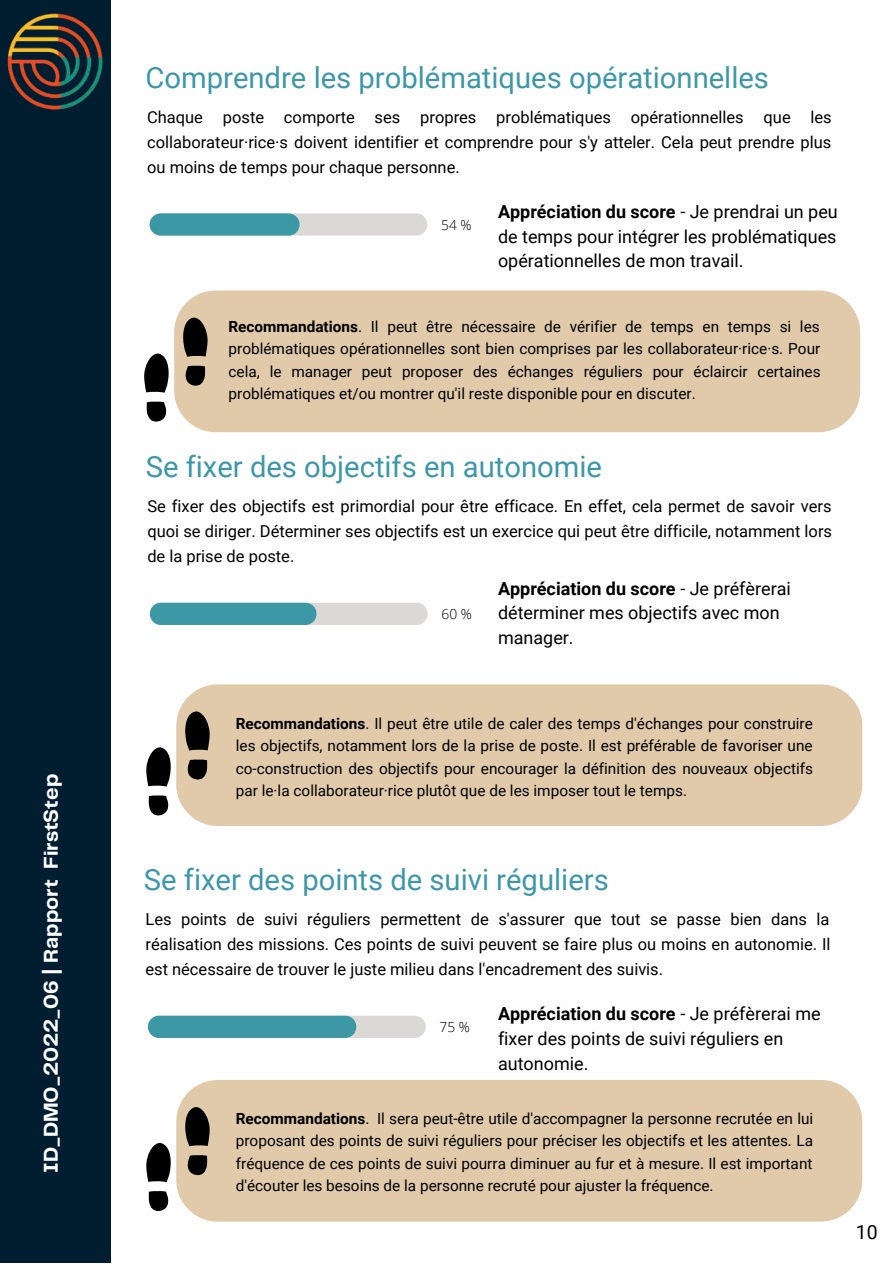
<style>
.page{position:relative;width:893px;height:1264px;background:#fff}
.page>*{position:absolute;margin:0;border:0;box-sizing:border-box;transform-origin:0 0}
.t1{font:29.25px "Roboto";color:#3d98a5}
.t2{font:700 20.7px "Telegraf";color:#fff}
.t3{font:19.5px "Roboto";color:#000}
.t4{font:18px/24.8px "Roboto";color:#000}
.t5{font:16.5px/24.8px "Roboto";color:#000;text-align:justify}
.t6{font:15.3px/22.5px "Roboto";color:#000;text-align:justify}
.t7{font:300 13.8px "Open Sans";color:#000}
.s1{font-weight:700}
</style>
<div class="page">
<div style="left:0;top:0;width:110px;height:1262px;background:#011e31"></div>
<img style="left:7px;top:13px;width:96px;height:97px">
<svg style="left:150px;top:602px;width:277px;height:23px"></svg>
<svg style="left:148px;top:1015px;width:277px;height:22px"></svg>
<svg style="left:150px;top:213px;width:277px;height:23px"></svg>
<div style="left:179px;top:1080px;width:683px;height:141px;background:#e0caaa"></div>
<svg style="left:146px;top:1106px;width:64px;height:105px"></svg>
<div style="left:179px;top:684px;width:683px;height:142px;background:#e0caaa"></div>
<svg style="left:146px;top:711px;width:64px;height:104px"></svg>
<div style="left:177px;top:290px;width:683px;height:142px;background:#e0caaa"></div>
<svg style="left:144px;top:317px;width:64px;height:104px"></svg>
<h2 class="t2" style="left:42px;top:1173px;width:400px;rotate:-90deg">ID_DMO_2022_06 | Rapport FirstStep</h2>
<h1 class="t1" style="left:145px;top:61px;width:625px">Comprendre les problématiques opérationnelles</h1>
<p class="t5" style="left:147px;top:105px;width:686px">Chaque poste comporte ses propres problématiques opérationnelles que les collaborateur·rice·s doivent identifier et comprendre pour s'y atteler. Cela peut prendre plus ou moins de temps pour chaque personne.</p>
<p class="t7" style="left:441px;top:215px;width:32px">54 %</p>
<p class="t4" style="left:498px;top:199px;width:341px;text-align:justify"><span class="s1">Appréciation du score</span> - Je prendrai un peu de temps pour intégrer les problématiques opérationnelles de mon travail.</p>
<p class="t6" style="left:228px;top:315px;width:593px"><span class="s1">Recommandations</span>. Il peut être nécessaire de vérifier de temps en temps si les problématiques opérationnelles sont bien comprises par les collaborateur·rice·s. Pour cela, le manager peut proposer des échanges réguliers pour éclaircir certaines problématiques et/ou montrer qu'il reste disponible pour en discuter.</p>
<h1 class="t1" style="left:146px;top:450px;width:458px">Se fixer des objectifs en autonomie</h1>
<p class="t5" style="left:147px;top:494px;width:686px">Se fixer des objectifs est primordial pour être efficace. En effet, cela permet de savoir vers quoi se diriger. Déterminer ses objectifs est un exercice qui peut être difficile, notamment lors de la prise de poste.</p>
<p class="t7" style="left:441px;top:604px;width:32px">60 %</p>
<p class="t4" style="left:498px;top:576px;width:294px"><span class="s1">Appréciation du score</span> - Je préfèrerai déterminer mes objectifs avec mon manager.</p>
<p class="t6" style="left:236px;top:712px;width:578px"><span class="s1">Recommandations</span>. Il peut être utile de caler des temps d'échanges pour construire les objectifs, notamment lors de la prise de poste. Il est préférable de favoriser une co-construction des objectifs pour encourager la définition des nouveaux objectifs par le·la collaborateur·rice plutôt que de les imposer tout le temps.</p>
<h1 class="t1" style="left:144px;top:863px;width:466px">Se fixer des points de suivi réguliers</h1>
<p class="t5" style="left:145px;top:907px;width:686px">Les points de suivi réguliers permettent de s'assurer que tout se passe bien dans la réalisation des missions. Ces points de suivi peuvent se faire plus ou moins en autonomie. Il est nécessaire de trouver le juste milieu dans l'encadrement des suivis.</p>
<p class="t7" style="left:439px;top:1017px;width:32px">75 %</p>
<p class="t4" style="left:498px;top:1001px;width:324px"><span class="s1">Appréciation du score</span> - Je préfèrerai me fixer des points de suivi réguliers en autonomie.</p>
<p class="t6" style="left:236px;top:1107px;width:579px"><span class="s1">Recommandations</span>. Il sera peut-être utile d'accompagner la personne recrutée en lui proposant des points de suivi réguliers pour préciser les objectifs et les attentes. La fréquence de ces points de suivi pourra diminuer au fur et à mesure. Il est important d'écouter les besoins de la personne recruté pour ajuster la fréquence.</p>
<p class="t3" style="left:855px;top:1221px;width:23px">10</p>
</div>
